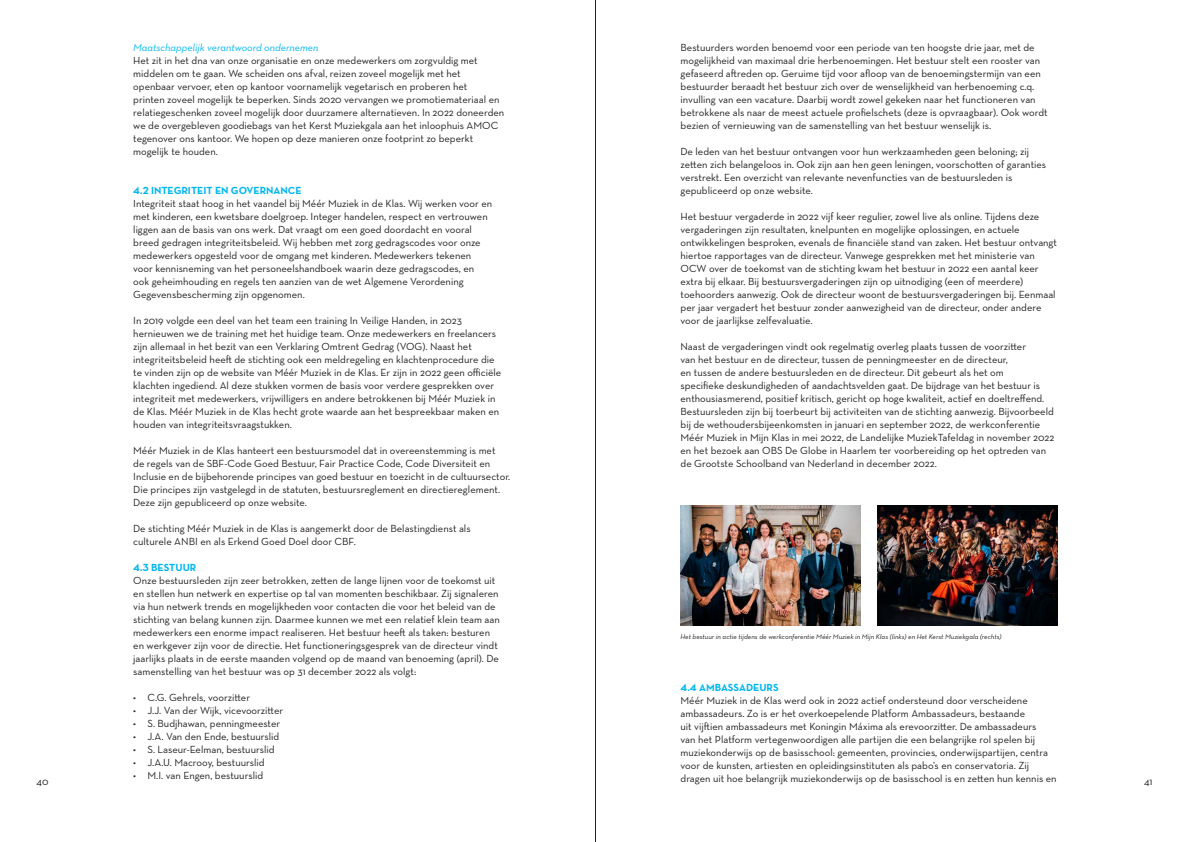
<style>
.page{position:relative;width:1191px;height:842px;background:#fff}
.page>*{position:absolute;margin:0;border:0;box-sizing:border-box;transform-origin:0 0}
._01_Brood{font:10.5px/13px "Neutraface Text";color:#231f20}
._01A_Opsomming{font:10.5px "Neutraface Text";color:#231f20}
._03_H-2{font:700 10.5px "Neutraface Text";color:#00b6f0}
._05_H-4_Italic{font:italic 10.5px "Neutraface Text";color:#00b6f0}
.Bijschriften{font:italic 7px "Neutraface Text";color:#231f20}
</style>
<div class="page">
<hr style="left:595px;top:0;width:1px;height:842px;background:#231f20">
<img style="left:680px;top:506px;width:180px;height:120px">
<img style="left:877px;top:506px;width:180px;height:120px">
<p class="_01_Brood" style="left:680px;top:40px;width:368px">Bestuurders worden benoemd voor een periode van ten hoogste drie jaar, met de mogelijkheid van maximaal drie herbenoemingen. Het bestuur stelt een rooster van gefaseerd aftreden op. Geruime tijd voor afloop van de benoemingstermijn van een bestuurder beraadt het bestuur zich over de wenselijkheid van herbenoeming c.q. invulling van een vacature. Daarbij wordt zowel gekeken naar het functioneren van betrokkene als naar de meest actuele profielschets (deze is opvraagbaar). Ook wordt bezien of vernieuwing van de samenstelling van het bestuur wenselijk is.</p>
<p class="_01_Brood" style="left:680px;top:144px;width:367px">De leden van het bestuur ontvangen voor hun werkzaamheden geen beloning; zij zetten zich belangeloos in. Ook zijn aan hen geen leningen, voorschotten of garanties verstrekt. Een overzicht van relevante nevenfuncties van de bestuursleden is gepubliceerd op onze website.</p>
<p class="_01_Brood" style="left:680px;top:209px;width:378px">Het bestuur vergaderde in 2022 vijf keer regulier, zowel live als online. Tijdens deze vergaderingen zijn resultaten, knelpunten en mogelijke oplossingen, en actuele ontwikkelingen besproken, evenals de financiële stand van zaken. Het bestuur ontvangt hiertoe rapportages van de directeur. Vanwege gesprekken met het ministerie van OCW over de toekomst van de stichting kwam het bestuur in 2022 een aantal keer extra bij elkaar. Bij bestuursvergaderingen zijn op uitnodiging (een of meerdere) toehoorders aanwezig. Ook de directeur woont de bestuursvergaderingen bij. Eenmaal per jaar vergadert het bestuur zonder aanwezigheid van de directeur, onder andere voor de jaarlijkse zelfevaluatie.</p>
<p class="_01_Brood" style="left:680px;top:339px;width:375px">Naast de vergaderingen vindt ook regelmatig overleg plaats tussen de voorzitter<br>van het bestuur en de directeur, tussen de penningmeester en de directeur,<br>en tussen de andere bestuursleden en de directeur. Dit gebeurt als het om<br>specifieke deskundigheden of aandachtsvelden gaat. De bijdrage van het bestuur is enthousiasmerend, positief kritisch, gericht op hoge kwaliteit, actief en doeltreffend.<br>Bestuursleden zijn bij toerbeurt bij activiteiten van de stichting aanwezig. Bijvoorbeeld bij de wethoudersbijeenkomsten in januari en september 2022, de werkconferentie Méér Muziek in Mijn Klas in mei 2022, de Landelijke MuziekTafeldag in november 2022 en het bezoek aan OBS De Globe in Haarlem ter voorbereiding op het optreden van de Grootste Schoolband van Nederland in december 2022.</p>
<p class="_05_H-4_Italic" style="left:133px;top:41px;width:186px">Maatschappelijk verantwoord ondernemen</p>
<p class="_01_Brood" style="left:133px;top:53px;width:372px">Het zit in het dna van onze organisatie en onze medewerkers om zorgvuldig met middelen om te gaan. We scheiden ons afval, reizen zoveel mogelijk met het openbaar vervoer, eten op kantoor voornamelijk vegetarisch en proberen het<br>printen zoveel mogelijk te beperken. Sinds 2020 vervangen we promotiemateriaal en relatiegeschenken zoveel mogelijk door duurzamere alternatieven. In 2022 doneerden we de overgebleven goodiebags van het Kerst Muziekgala aan het inloophuis AMOC tegenover ons kantoor. We hopen op deze manieren onze footprint zo beperkt mogelijk te houden.</p>
<p class="_03_H-2" style="left:133px;top:183px;width:170px">4.2 INTEGRITEIT EN GOVERNANCE</p>
<p class="_01_Brood" style="left:133px;top:196px;width:360px">Integriteit staat hoog in het vaandel bij Méér Muziek in de Klas. Wij werken voor en met kinderen, een kwetsbare doelgroep. Integer handelen, respect en vertrouwen liggen aan de basis van ons werk. Dat vraagt om een goed doordacht en vooral breed gedragen integriteitsbeleid. Wij hebben met zorg gedragscodes voor onze medewerkers opgesteld voor de omgang met kinderen. Medewerkers tekenen voor kennisneming van het personeelshandboek waarin deze gedragscodes, en ook geheimhouding en regels ten aanzien van de wet Algemene Verordening Gegevensbescherming zijn opgenomen.</p>
<p class="_01_Brood" style="left:133px;top:313px;width:369px">In 2019 volgde een deel van het team een training In Veilige Handen, in 2023 hernieuwen we de training met het huidige team. Onze medewerkers en freelancers zijn allemaal in het bezit van een Verklaring Omtrent Gedrag (VOG). Naast het integriteitsbeleid heeft de stichting ook een meldregeling en klachtenprocedure die te vinden zijn op de website van Méér Muziek in de Klas. Er zijn in 2022 geen officiële klachten ingediend. Al deze stukken vormen de basis voor verdere gesprekken over integriteit met medewerkers, vrijwilligers en andere betrokkenen bij Méér Muziek in de Klas. Méér Muziek in de Klas hecht grote waarde aan het bespreekbaar maken en houden van integriteitsvraagstukken.</p>
<p class="_01_Brood" style="left:133px;top:443px;width:379px">Méér Muziek in de Klas hanteert een bestuursmodel dat in overeenstemming is met<br>de regels van de SBF-Code Goed Bestuur, Fair Practice Code, Code Diversiteit en Inclusie en de bijbehorende principes van goed bestuur en toezicht in de cultuursector.<br>Die principes zijn vastgelegd in de statuten, bestuursreglement en directiereglement.<br>Deze zijn gepubliceerd op onze website.</p>
<p class="_01_Brood" style="left:133px;top:521px;width:339px">De stichting Méér Muziek in de Klas is aangemerkt door de Belastingdienst als culturele ANBI en als Erkend Goed Doel door CBF.</p>
<p class="_03_H-2" style="left:133px;top:560px;width:65px">4.3 BESTUUR</p>
<p class="_01_Brood" style="left:133px;top:573px;width:368px">Onze bestuursleden zijn zeer betrokken, zetten de lange lijnen voor de toekomst uit en stellen hun netwerk en expertise op tal van momenten beschikbaar. Zij signaleren via hun netwerk trends en mogelijkheden voor contacten die voor het beleid van de stichting van belang kunnen zijn. Daarmee kunnen we met een relatief klein team aan medewerkers een enorme impact realiseren. Het bestuur heeft als taken: besturen en werkgever zijn voor de directie. Het functioneringsgesprek van de directeur vindt jaarlijks plaats in de eerste maanden volgend op de maand van benoeming (april). De samenstelling van het bestuur was op 31 december 2022 als volgt:</p>
<p class="_01A_Opsomming" style="left:133px;top:691px;width:118px">• C.G. Gehrels, voorzitter</p>
<p class="_01A_Opsomming" style="left:133px;top:704px;width:152px">• J.J. Van der Wijk, vicevoorzitter</p>
<p class="_01A_Opsomming" style="left:133px;top:717px;width:148px">• S. Budjhawan, penningmeester</p>
<p class="_01A_Opsomming" style="left:133px;top:730px;width:148px">• J.A. Van den Ende, bestuurslid</p>
<p class="_01A_Opsomming" style="left:133px;top:743px;width:143px">• S. Laseur-Eelman, bestuurslid</p>
<p class="_01A_Opsomming" style="left:133px;top:756px;width:133px">• J.A.U. Macrooy, bestuurslid</p>
<p class="_01A_Opsomming" style="left:133px;top:769px;width:131px">• M.I. van Engen, bestuurslid</p>
<p class="Bijschriften" style="left:680px;top:632px;width:322px">Het bestuur in actie tijdens de werkconferentie Méér Muziek in Mijn Klas (links) en Het Kerst Muziekgala (rechts)</p>
<p class="_03_H-2" style="left:680px;top:680px;width:100px">4.4 AMBASSADEURS</p>
<p class="_01_Brood" style="left:680px;top:693px;width:377px">Méér Muziek in de Klas werd ook in 2022 actief ondersteund door verscheidene ambassadeurs. Zo is er het overkoepelende Platform Ambassadeurs, bestaande<br>uit vijftien ambassadeurs met Koningin Máxima als erevoorzitter. De ambassadeurs<br>van het Platform vertegenwoordigen alle partijen die een belangrijke rol spelen bij muziekonderwijs op de basisschool: gemeenten, provincies, onderwijspartijen, centra voor de kunsten, artiesten en opleidingsinstituten als pabo’s en conservatoria. Zij dragen uit hoe belangrijk muziekonderwijs op de basisschool is en zetten hun kennis en</p>
<p class="_01_Brood" style="left:37px;top:775px;width:13px">40</p>
<p class="_01_Brood" style="left:1144px;top:775px;width:10px">41</p>
</div>
